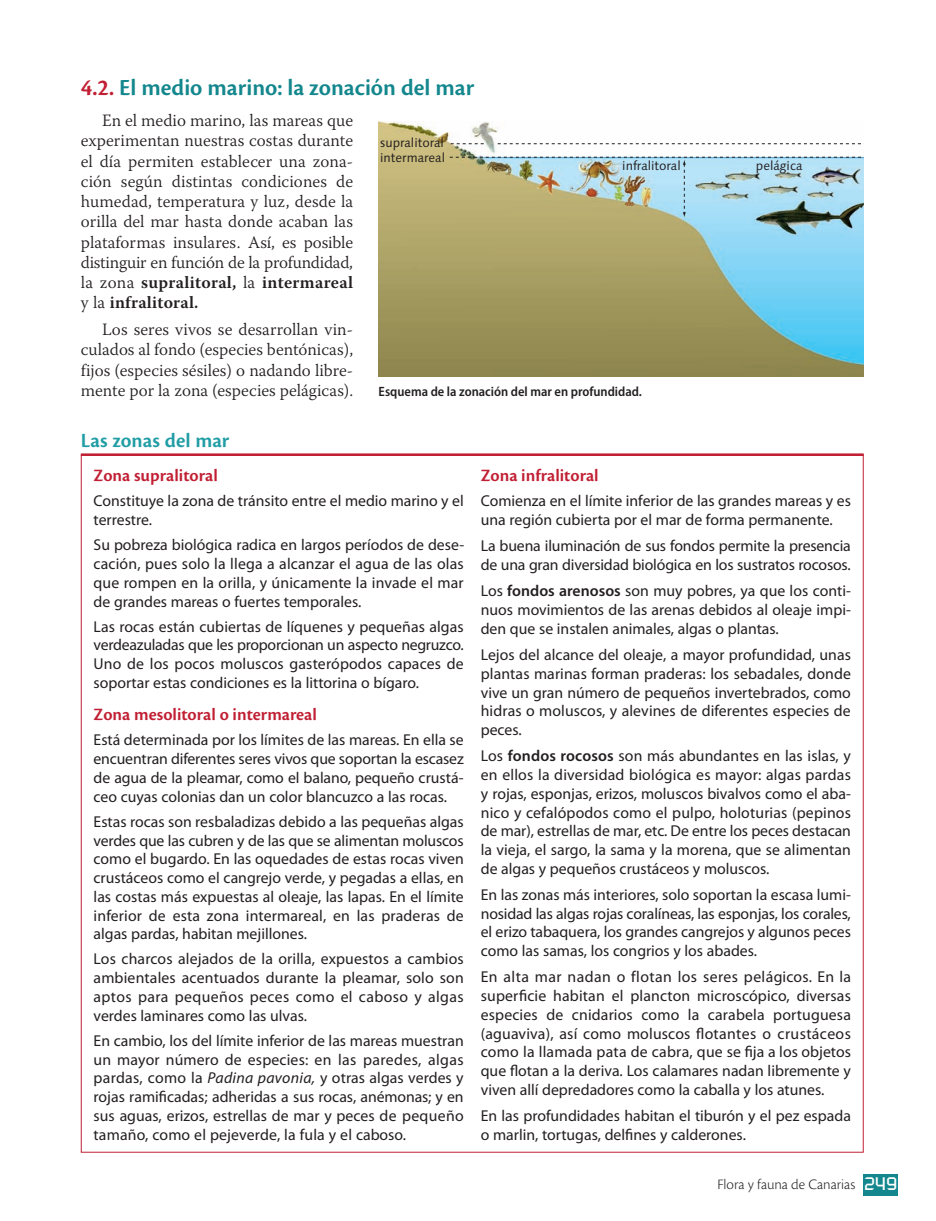
<style>
.page{position:relative;width:936px;height:1221px;background:#fff}
.page>*{position:absolute;margin:0;border:0;box-sizing:border-box;transform-origin:0 0}
.t1{font:600 24px "Cronos Pro";color:#13878d}
.t2{font:600 21px "Cronos Pro";color:#209da5}
.t3{font:600 18px "Cronos Pro";color:#c11f33}
.t4{font:300 17.25px/20.2px "Warnock Pro";color:#231f20;text-align:justify}
.t5{font:15.75px/18.8px "Myriad Pro";color:#231f20;text-align:justify}
.t6{font:300 15px "Cronos Pro";letter-spacing:-.005em;color:#231f20}
.t7{font:600 semi-condensed 13.5px "Myriad Pro";color:#231f20}
.t8{font:12.75px "Linotype Syntax";color:#231f20}
.s1{color:#c11f33}
.s2{font-weight:600}
.s3{font-style:italic}
.s4{font-family:"Russell Square";font-weight:400;font-size:18px;color:#fff}
</style>
<div class="page">
<div style="left:863px;top:1173px;width:34px;height:22px;background:#13878d"></div>
<hr style="left:81px;top:453px;width:782px;height:3px;background:#c11f33">
<img style="left:379px;top:122px;width:484px;height:255px">
<svg style="left:450px;top:143px;width:34px;height:1px"></svg>
<svg style="left:497px;top:143px;width:366px;height:1px"></svg>
<img style="left:450px;top:157px;width:413px;height:60px">
<h1 class="t1" style="left:81px;top:79px;width:395px"><span class="s1">4.2.</span> El medio marino: la zonación del mar</h1>
<p class="t4" style="left:81px;top:112px;width:274px;text-indent:21px">En el medio marino, las mareas que experimentan nuestras costas durante el día permiten establecer una zona&shy;ción según distintas condiciones de humedad, temperatura y luz, desde la orilla del mar hasta donde acaban las plataformas insulares. Así, es posible distinguir en función de la profundidad, la zona <span class="s2">supralitoral,</span> la <span class="s2">intermareal </span>y la <span class="s2">infralitoral.</span></p>
<p class="t4" style="left:81px;top:321px;width:274px;text-indent:21px">Los seres vivos se desarrollan vin&shy;culados al fondo (especies bentónicas), fijos (especies sésiles) o nadando libre&shy;mente por la zona (especies pelágicas).</p>
<p class="t8" style="left:380px;top:137px;width:65px">supralitoral</p>
<p class="t8" style="left:380px;top:152px;width:66px">intermareal</p>
<p class="t8" style="left:622px;top:160px;width:60px">infralitoral</p>
<p class="t8" style="left:755px;top:160px;width:48px">pelágica</p>
<p class="t7" style="left:378px;top:387px;width:265px">Esquema de la zonación del mar en profundidad.</p>
<h2 class="t2" style="left:81px;top:433px;width:150px">Las zonas del mar</h2>
<p class="t3" style="left:94px;top:469px;width:126px">Zona supralitoral</p>
<p class="t5" style="left:94px;top:493px;width:371px">Constituye la zona de tránsito entre el medio marino y el terrestre.</p>
<p class="t5" style="left:94px;top:537px;width:372px">Su pobreza biológica radica en largos períodos de dese&shy;cación, pues solo la llega a alcanzar el agua de las olas que rompen en la orilla, y únicamente la invade el mar de grandes mareas o fuertes temporales.</p>
<p class="t5" style="left:94px;top:618px;width:371px">Las rocas están cubiertas de líquenes y pequeñas algas verdeazuladas que les proporcionan un aspecto negruzco.<br>Uno de los pocos moluscos gasterópodos capaces de soportar estas condiciones es la littorina o bígaro.</p>
<p class="t3" style="left:94px;top:708px;width:225px">Zona mesolitoral o intermareal</p>
<p class="t5" style="left:94px;top:732px;width:371px">Está determinada por los límites de las mareas. En ella se encuentran diferentes seres vivos que soportan la escasez de agua de la pleamar, como el balano, pequeño crustá&shy;ceo cuyas colonias dan un color blancuzco a las rocas.</p>
<p class="t5" style="left:94px;top:813px;width:371px">Estas rocas son resbaladizas debido a las pequeñas algas verdes que las cubren y de las que se alimentan moluscos como el bugardo. En las oquedades de estas rocas viven crustáceos como el cangrejo verde, y pegadas a ellas, en las costas más expuestas al oleaje, las lapas. En el límite inferior de esta zona intermareal, en las praderas de algas pardas, habitan mejillones.</p>
<p class="t5" style="left:94px;top:951px;width:371px">Los charcos alejados de la orilla, expuestos a cambios ambientales acentuados durante la pleamar, solo son aptos para pequeños peces como el caboso y algas verdes laminares como las ulvas.</p>
<p class="t5" style="left:94px;top:1032px;width:371px">En cambio, los del límite inferior de las mareas muestran un mayor número de especies: en las paredes, algas pardas, como la <span class="s3">Padina pavonia,</span> y otras algas verdes y rojas ramificadas; adheridas a sus rocas, anémonas; y en sus aguas, erizos, estrellas de mar y peces de pequeño tamaño, como el pejeverde, la fula y el caboso.</p>
<p class="t3" style="left:480px;top:469px;width:119px">Zona infralitoral</p>
<p class="t5" style="left:480px;top:493px;width:371px">Comienza en el límite inferior de las grandes mareas y es una región cubierta por el mar de forma permanente.</p>
<p class="t5" style="left:480px;top:538px;width:371px">La buena iluminación de sus fondos permite la presencia de una gran diversidad biológica en los sustratos rocosos.</p>
<p class="t5" style="left:480px;top:583px;width:371px">Los <span class="s2">fondos arenosos</span> son muy pobres, ya que los conti&shy;nuos movimientos de las arenas debidos al oleaje impi&shy;den que se instalen animales, algas o plantas.</p>
<p class="t5" style="left:480px;top:646px;width:371px">Lejos del alcance del oleaje, a mayor profundidad, unas plantas marinas forman praderas: los sebadales, donde vive un gran número de pequeños invertebrados, como hidras o moluscos, y alevines de diferentes especies de peces.</p>
<p class="t5" style="left:480px;top:748px;width:371px">Los <span class="s2">fondos rocosos</span> son más abundantes en las islas, y en ellos la diversidad biológica es mayor: algas pardas y rojas, esponjas, erizos, moluscos bivalvos como el aba&shy;nico y cefalópodos como el pulpo, holoturias (pepinos de mar), estrellas de mar, etc. De entre los peces destacan la vieja, el sargo, la sama y la morena, que se alimentan de algas y pequeños crustáceos y moluscos.</p>
<p class="t5" style="left:481px;top:886px;width:371px">En las zonas más interiores, solo soportan la escasa lumi&shy;nosidad las algas rojas coralíneas, las esponjas, los corales, el erizo tabaquera, los grandes cangrejos y algunos peces como las samas, los congrios y los abades.</p>
<p class="t5" style="left:481px;top:969px;width:372px">En alta mar nadan o flotan los seres pelágicos. En la superficie habitan el plancton microscópico, diversas especies de cnidarios como la carabela portuguesa (aguaviva), así como moluscos flotantes o crustáceos como la llamada pata de cabra, que se fija a los objetos que flotan a la deriva. Los calamares nadan libremente y viven allí depredadores como la caballa y los atunes.</p>
<p class="t5" style="left:481px;top:1107px;width:371px">En las profundidades habitan el tiburón y el pez espada o marlin, tortugas, delfines y calderones.</p>
<p class="t6" style="left:717px;top:1174px;width:181px">Flora y fauna de Canarias <span class="s4">249</span></p>
</div>
